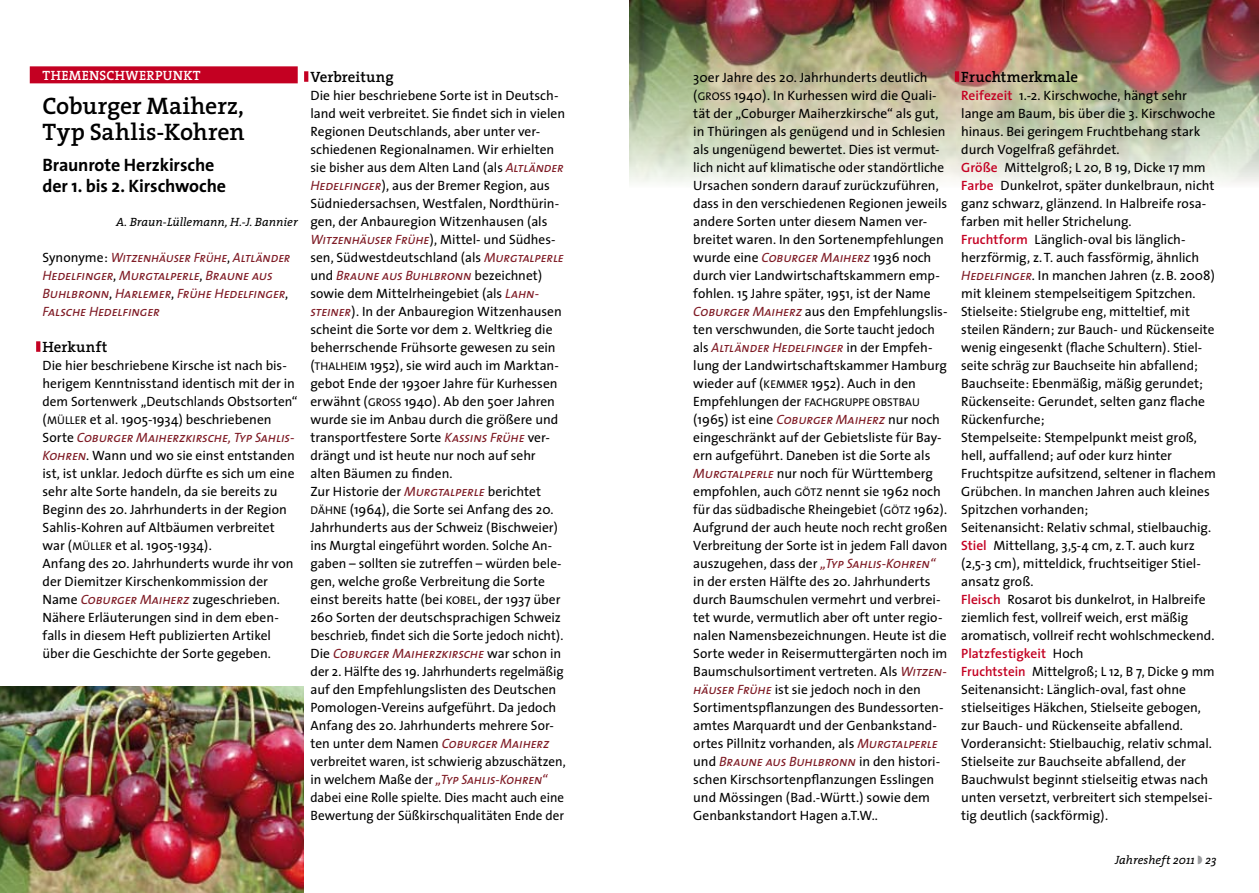
<style>
.page{position:relative;width:1259px;height:893px;background:#fff}
.page>*{position:absolute;margin:0;border:0;box-sizing:border-box;transform-origin:0 0}
.t1{font:600 24px/25.5px "The Serif";letter-spacing:.025em;color:#000}
.t2{font:700 18px/21.6px "The Sans";letter-spacing:-.005em;color:#000}
.t3{font:600 15px "The Serif";letter-spacing:.015em;color:#000}
.t4{font:13.5px/18px "The Sans";color:#000}
.t5{font:italic 13.5px/18px "The Sans Caps";letter-spacing:-.02em;color:#7f1b25}
.t6{font:13.5px/18px "The Sans";color:#000;scale:.96 1}
.t7{font:italic 13.5px "The Sans Caps";letter-spacing:-.02em;color:#7f1b25;scale:.96 1}
.t8{font:600 13.5px "The Serif";letter-spacing:.03em;color:#fff}
.t9{font:italic 12px "The Serif";color:#000}
.t10{font:11.25px "The Sans";letter-spacing:.005em;color:#000}
.s1{font-family:"The Sans";font-style:normal;color:#000}
.s2{font-size:13.5px}
.s3{font-family:"The Sans Caps";font-style:italic;color:#7f1b25}
.s4{font-size:11.25px}
.s5{font-weight:600;color:#c40022}
.s6{color:#9c9d9f}
</style>
<div class="page">
<img style="left:629px;top:0;width:630px;height:183px">
<svg style="left:955px;top:71px;width:4px;height:11px"></svg>
<div style="left:30px;top:66px;width:268px;height:17px;background:#c40022"></div>
<svg style="left:36px;top:341px;width:4px;height:11px"></svg>
<svg style="left:304px;top:71px;width:4px;height:11px"></svg>
<img style="left:0;top:686px;width:303px;height:207px">
<p class="t8" style="left:43px;top:64px;width:157px">Themenschwerpunkt</p>
<h1 class="t1" style="left:43px;top:93px;width:204px">Coburger Maiherz,<br>Typ Sahlis-Kohren</h1>
<h2 class="t2" style="left:43px;top:153px;width:185px">Braunrote Herzkirsche der 1. bis 2. Kirschwoche</h2>
<p class="t9" style="left:116px;top:212px;width:183px">A. Braun-Lüllemann, H.-J. Bannier</p>
<p class="t5" style="left:43px;top:248px;width:249px"><span class="s1">Synonyme:</span> Witzenhäuser Frühe<span class="s1">,</span> Altländer Hedelfinger<span class="s1">,</span> Murgtalperle<span class="s1">,</span> Braune aus Buhlbronn<span class="s1">,</span> Harlemer<span class="s1">,</span> Frühe Hedelfinger<span class="s1">, </span>Falsche Hedelfinger</p>
<p class="t3" style="left:43px;top:334px;width:66px">Herkunft</p>
<p class="t4" style="left:43px;top:356px;width:257px">Die hier beschriebene Kirsche ist nach bis&shy;herigem Kenntnisstand identisch mit der in dem Sortenwerk „Deutschlands Obstsorten“</p>
<p class="t10" style="left:43px;top:411px;width:22px"><span class="s2">(</span>Müller</p>
<p class="t4" style="left:90px;top:410px;width:183px">et al. 1905-1934) beschriebenen</p>
<p class="t5" style="left:43px;top:428px;width:253px"><span class="s1">Sorte</span> Coburger Maiherzkirsche, Typ Sahlis-</p>
<p class="t4" style="left:43px;top:446px;width:254px"><span class="s3">Kohren</span>. Wann und wo sie einst entstanden ist, ist unklar. Jedoch dürfte es sich um eine sehr alte Sorte handeln, da sie bereits zu Beginn des 20. Jahrhunderts in der Region Sahlis-Kohren auf Altbäumen verbreitet</p>
<p class="t10" style="left:43px;top:537px;width:47px"><span class="s2">war (</span>Müller</p>
<p class="t4" style="left:43px;top:536px;width:252px;text-indent:73px">et al. 1905-1934).<br>Anfang des 20. Jahrhunderts wurde ihr von der Diemitzer Kirschenkommission der Name <span class="s3">Coburger Maiherz</span> zugeschrieben.<br>Nähere Erläuterungen sind in dem eben&shy;falls in diesem Heft publizierten Artikel über die Geschichte der Sorte gegeben.</p>
<p class="t3" style="left:310px;top:64px;width:85px">Verbreitung</p>
<p class="t4" style="left:310px;top:86px;width:256px">Die hier beschriebene Sorte ist in Deutsch&shy;land weit verbreitet. Sie findet sich in vielen Regionen Deutschlands, aber unter ver&shy;schiedenen Regionalnamen. Wir erhielten sie bisher aus dem Alten Land (als <span class="s3">Altländer Hedelfinger</span>), aus der Bremer Region, aus Südniedersachsen, Westfalen, Nordthürin&shy;gen, der Anbauregion Witzenhausen (als <span class="s3">Witzenhäuser Frühe</span>), Mittel- und Südhes&shy;sen, Südwestdeutschland (als <span class="s3">Murgtalperle</span></p>
<p class="t5" style="left:310px;top:266px;width:233px"><span class="s1">und</span> Braune aus Buhlbronn <span class="s1">bezeichnet)</span></p>
<p class="t4" style="left:310px;top:284px;width:253px">sowie dem Mittelrheingebiet (als <span class="s3">Lahn&shy;steiner</span>). In der Anbauregion Witzenhausen scheint die Sorte vor dem 2. Weltkrieg die beherrschende Frühsorte gewesen zu sein</p>
<p class="t10" style="left:310px;top:357px;width:18px"><span class="s2">(</span>Thalheim</p>
<p class="t4" style="left:310px;top:356px;width:250px;text-align:justify;text-indent:60px">1952), sie wird auch im Marktan&shy;gebot Ende der 1930er Jahre für Kurhessen erwähnt (<span class="s4">Gross</span></p>
<p class="t4" style="left:310px;top:392px;width:249px;text-indent:94px">1940). Ab den 50er Jahren wurde sie im Anbau durch die größere und transportfestere Sorte <span class="s3">Kassins Frühe</span> ver&shy;drängt und ist heute nur noch auf sehr alten Bäumen zu finden.<br>Zur Historie der <span class="s3">Murgtalperle</span> berichtet</p>
<p class="t10" style="left:310px;top:501px;width:16px">Dähne</p>
<p class="t4" style="left:310px;top:500px;width:253px;text-indent:39px">(1964), die Sorte sei Anfang des 20.<br>Jahrhunderts aus der Schweiz (Bischweier) ins Murgtal eingeführt worden. Solche An&shy;gaben – sollten sie zutreffen – würden bele&shy;gen, welche große Verbreitung die Sorte einst bereits hatte (bei <span class="s4">Kobel</span></p>
<p class="t4" style="left:310px;top:590px;width:255px;text-indent:167px">, der 1937 über<br>260 Sorten der deutschsprachigen Schweiz beschrieb, findet sich die Sorte jedoch nicht).</p>
<p class="t5" style="left:310px;top:644px;width:252px"><span class="s1">Die</span> Coburger Maiherzkirsche <span class="s1">war schon in</span></p>
<p class="t4" style="left:310px;top:662px;width:257px">der 2. Hälfte des 19. Jahrhunderts regelmäßig auf den Empfehlungslisten des Deutschen Pomologen-Vereins aufgeführt. Da jedoch Anfang des 20. Jahrhunderts mehrere Sor&shy;ten unter dem Namen <span class="s3">Coburger Maiherz </span>verbreitet waren, ist schwierig abzuschätzen,</p>
<p class="t5" style="left:310px;top:770px;width:238px"><span class="s1">in welchem Maße der</span> „Typ Sahlis-Kohren“</p>
<p class="t6" style="left:310px;top:788px;width:266px">dabei eine Rolle spielte. Dies macht auch eine<br>Bewertung der Süßkirschqualitäten Ende der</p>
<p class="t4" style="left:693px;top:68px;width:236px">30er Jahre des 20. Jahrhunderts deutlich</p>
<p class="t10" style="left:693px;top:87px;width:20px"><span class="s2">(</span>Gross</p>
<p class="t4" style="left:693px;top:86px;width:256px;text-indent:41px">1940). In Kurhessen wird die Quali&shy;tät der „Coburger Maiherzkirsche“ als gut, in Thüringen als genügend und in Schlesien als ungenügend bewertet. Dies ist vermut&shy;lich nicht auf klimatische oder standörtliche Ursachen sondern darauf zurückzuführen, dass in den verschiedenen Regionen jeweils andere Sorten unter diesem Namen ver&shy;breitet waren. In den Sortenempfehlungen wurde eine <span class="s3">Coburger Maiherz</span> 1936 noch durch vier Landwirtschaftskammern emp&shy;fohlen. 15 Jahre später, 1951, ist der Name <span class="s3">Coburger Maiherz</span> aus den Empfehlungslis&shy;ten verschwunden, die Sorte taucht jedoch</p>
<p class="t7" style="left:693px;top:336px;width:251px"><span class="s1">als</span> Altländer Hedelfinger <span class="s1">in der Empfeh-</span></p>
<p class="t4" style="left:693px;top:356px;width:255px">lung der Landwirtschaftskammer Hamburg wieder auf (<span class="s4">Kemmer</span></p>
<p class="t4" style="left:693px;top:374px;width:224px;text-indent:118px">1952). Auch in den<br>Empfehlungen der <span class="s4">Fachgruppe</span></p>
<p class="t10" style="left:872px;top:393px;width:16px">Obstbau</p>
<p class="t4" style="left:693px;top:410px;width:256px">(1965) ist eine <span class="s3">Coburger Maiherz</span> nur noch eingeschränkt auf der Gebietsliste für Bay&shy;ern aufgeführt. Daneben ist die Sorte als <span class="s3">Murgtalperle</span> nur noch für Württemberg empfohlen, auch <span class="s4">Götz</span> nennt sie 1962 noch für das südbadische Rheingebiet (<span class="s4">Götz</span> 1962).<br>Aufgrund der auch heute noch recht großen Verbreitung der Sorte ist in jedem Fall davon auszugehen, dass der <span class="s3">„Typ Sahlis-Kohren“ </span>in der ersten Hälfte des 20. Jahrhunderts durch Baumschulen vermehrt und verbrei&shy;tet wurde, vermutlich aber oft unter regio&shy;nalen Namensbezeichnungen. Heute ist die Sorte weder in Reisermuttergärten noch im Baumschulsortiment vertreten. Als <span class="s3">Witzen&shy;häuser Frühe</span> ist sie jedoch noch in den Sortimentspflanzungen des Bundessorten&shy;amtes Marquardt und der Genbankstand&shy;ortes Pillnitz vorhanden, als <span class="s3">Murgtalperle</span></p>
<p class="t5" style="left:693px;top:752px;width:248px"><span class="s1">und</span> Braune aus Buhlbronn <span class="s1">in den histori-</span></p>
<p class="t4" style="left:693px;top:770px;width:242px">schen Kirschsortenpflanzungen Esslingen und Mössingen (Bad.-Württ.) sowie dem<br>Genbankstandort Hagen a.T.W..</p>
<p class="t3" style="left:961px;top:64px;width:118px">Fruchtmerkmale</p>
<p class="t4" style="left:961px;top:86px;width:256px"><span class="s5">Reifezeit</span> 1.-2. Kirschwoche, hängt sehr lange am Baum, bis über die 3. Kirschwoche hinaus. Bei geringem Fruchtbehang stark durch Vogelfraß gefährdet.<br><span class="s5">Größe</span> Mittelgroß; L 20, B 19, Dicke 17 mm <span class="s5">Farbe</span> Dunkelrot, später dunkelbraun, nicht ganz schwarz, glänzend. In Halbreife rosa&shy;farben mit heller Strichelung.<br><span class="s5">Fruchtform</span> Länglich-oval bis länglich&shy;herzförmig, z.T. auch fassförmig, ähnlich <span class="s3">Hedelfinger</span>. In manchen Jahren (z.B. 2008) mit kleinem stempelseitigem Spitzchen.<br>Stielseite: Stielgrube eng, mitteltief, mit steilen Rändern; zur Bauch- und Rückenseite wenig eingesenkt (flache Schultern). Stiel&shy;seite schräg zur Bauchseite hin abfallend; Bauchseite: Ebenmäßig, mäßig gerundet; Rückenseite: Gerundet, selten ganz flache Rückenfurche;<br>Stempelseite: Stempelpunkt meist groß, hell, auffallend; auf oder kurz hinter Fruchtspitze aufsitzend, seltener in flachem Grübchen. In manchen Jahren auch kleines Spitzchen vorhanden;<br>Seitenansicht: Relativ schmal, stielbauchig.<br><span class="s5">Stiel</span> Mittellang, 3,5-4 cm, z.T. auch kurz (2,5-3 cm), mitteldick, fruchtseitiger Stiel&shy;ansatz groß.<br><span class="s5">Fleisch</span> Rosarot bis dunkelrot, in Halbreife ziemlich fest, vollreif weich, erst mäßig aromatisch, vollreif recht wohlschmeckend.<br><span class="s5">Platzfestigkeit</span> Hoch<br><span class="s5">Fruchtstein</span> Mittelgroß; L 12, B 7, Dicke 9 mm Seitenansicht: Länglich-oval, fast ohne stielseitiges Häkchen, Stielseite gebogen, zur Bauch- und Rückenseite abfallend.<br>Vorderansicht: Stielbauchig, relativ schmal.<br>Stielseite zur Bauchseite abfallend, der Bauchwulst beginnt stielseitig etwas nach unten versetzt, verbreitert sich stempelsei&shy;tig deutlich (sackförmig).</p>
<p class="t9" style="left:1115px;top:850px;width:103px">Jahresheft 2011 <span class="s6">◗</span> 23</p>
</div>
